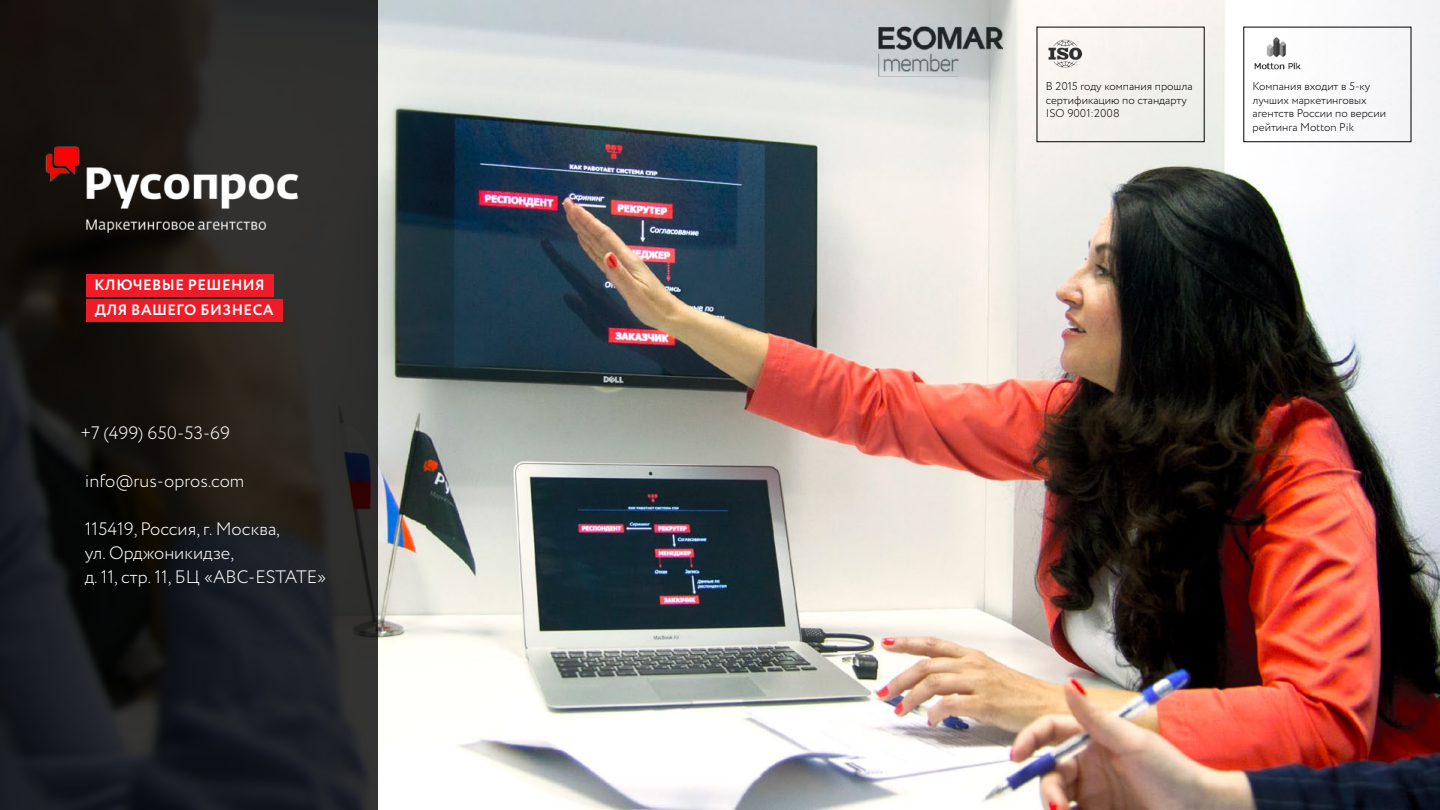
<style>
.page{position:relative;width:1440px;height:810px;background:#fff}
.page>*{position:absolute;margin:0;border:0;box-sizing:border-box;transform-origin:0 0}
.t1{font:300 18px/24px "Circe";color:#fff}
.t2{font:700 15px "Circe";letter-spacing:.03em;color:#fff}
.t3{font:300 11.25px/13.5px "Circe";color:#000}
</style>
<div class="page">
<img style="left:0;top:0;width:1440px;height:809px">
<svg style="left:0;top:1px;width:377px;height:809px"></svg>
<img style="left:40px;top:139px;width:271px;height:114px">
<div style="left:86px;top:274px;width:187px;height:23px;background:#ed1c28"></div>
<div style="left:86px;top:299px;width:196px;height:22px;background:#ed1c28"></div>
<div style="left:1037px;top:27px;width:167px;height:115px;border:1px solid #000"></div>
<div style="left:1244px;top:27px;width:167px;height:115px;border:1px solid #000"></div>
<img style="left:1046px;top:36px;width:38px;height:35px">
<img style="left:1253px;top:35px;width:50px;height:37px">
<img style="left:871px;top:22px;width:153px;height:59px">
<h2 class="t2" style="left:95px;top:275px;width:172px">Ключевые решения</h2>
<h2 class="t2" style="left:95px;top:300px;width:177px">для вашего бизнеса</h2>
<h1 class="t1" style="left:81px;top:421px;width:151px">+7 (499) 650-53-69</h1>
<h1 class="t1" style="left:85px;top:469px;width:161px">info@rus-opros.com</h1>
<h1 class="t1" style="left:85px;top:517px;width:243px">115419, Россия, г. Москва,<br>ул. Орджоникидзе,<br>д. 11, стр. 11, БЦ «ABC-ESTATE»</h1>
<p class="t3" style="left:1046px;top:80px;width:148px">В 2015 году компания прошла сертификацию по стандарту<br>ISO 9001:2008</p>
<p class="t3" style="left:1253px;top:80px;width:135px">Компания входит в 5-ку лучших маркетинговых агентств России по версии рейтинга Motton Pik</p>
</div>
